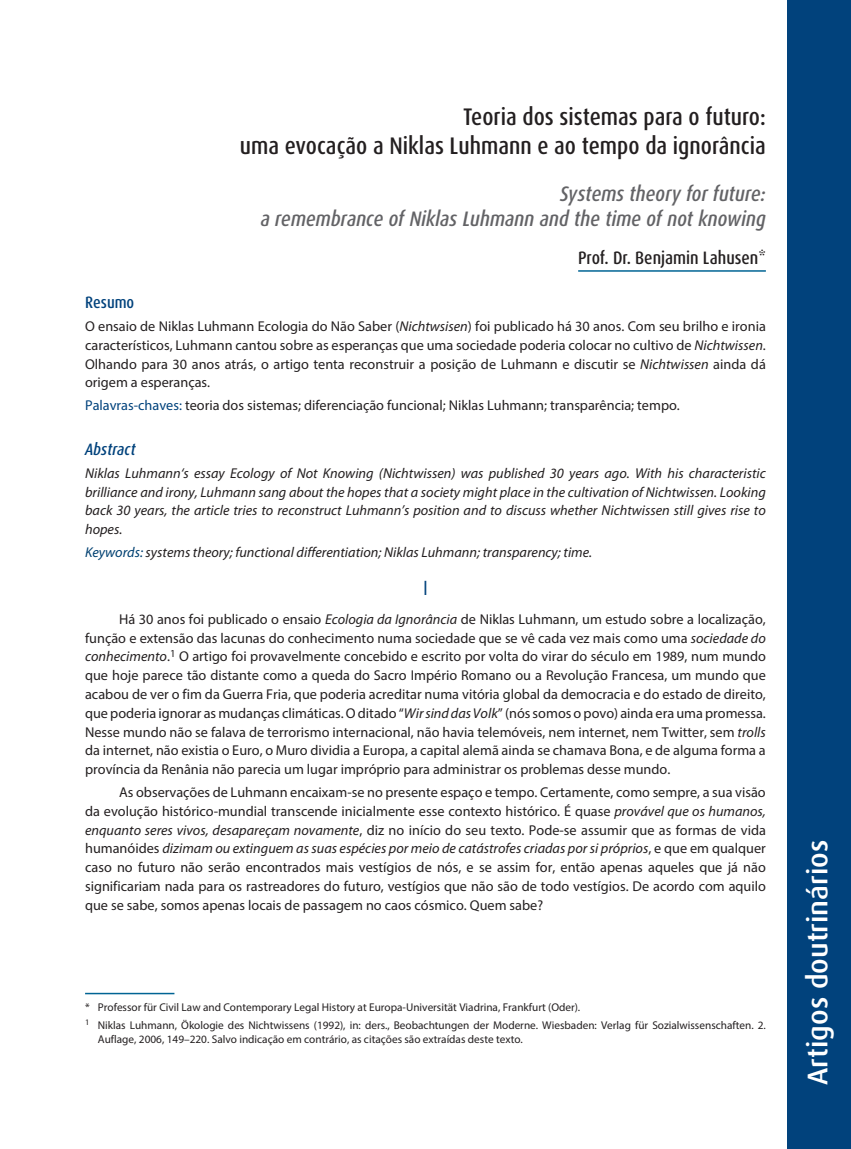
<style>
.page{position:relative;width:851px;height:1149px;background:#fff}
.page>*{position:absolute;margin:0;border:0;box-sizing:border-box;transform-origin:0 0}
.t1{font:500 28.5px "Dax Pro";color:#fff}
._00_-_TÍTULO{font:500 condensed 24px/28.8px "Dax Pro";color:#231f20;text-align:right}
._00_-_Título_em_ingl{font:italic 500 condensed 21px/25.2px "Dax Pro";color:#636366;text-align:right}
._02_-_SUBTÍTULO{font:condensed 21px "Myriad Pro";color:#01427c}
._01_-_AUTOR{font:500 condensed 18px "Dax Pro";color:#231f20}
._00_-_Resumo_abstrac{font:italic 500 condensed 16.5px "Dax Pro";color:#01427c}
._00_-_Resumo_abstrac-2{font:500 condensed 16.5px "Dax Pro";color:#01427c}
._03_-_TEXTO{font:14.25px/18.8px "Myriad Pro";color:#231f20;text-align:justify}
._03_-_TEXTO_RESUMO{font:14.25px/18.8px "Myriad Pro";color:#231f20;text-align:justify}
._03_-_TEXTO_RESUMO-2{font:italic 14.25px/18.8px "Myriad Pro";color:#231f20;text-align:justify}
._09_-_NOTAS{font:11.25px/13.5px "Myriad Pro";color:#231f20}
.s1{font-style:italic}
.s2{color:#01427c}
.s3{color:#004071}
</style>
<div class="page">
<div style="left:787px;top:0;width:63px;height:1148px;background:#01427c"></div>
<hr style="left:578px;top:270px;width:187px;height:1px;background:#006494">
<hr style="left:85px;top:992px;width:89px;height:1px;background:#006494">
<p class="_00_-_TÍTULO" style="left:240px;top:103px;width:527px">Teoria dos sistemas para o futuro:<br>uma evocação a Niklas Luhmann e ao tempo da ignorância</p>
<p class="_00_-_Título_em_ingl" style="left:260px;top:181px;width:506px">Systems theory for future:<br>a remembrance of Niklas Luhmann and the time of not knowing</p>
<p class="_01_-_AUTOR" style="left:578px;top:246px;width:189px">Prof. Dr. Benjamin Lahusen*</p>
<p class="_00_-_Resumo_abstrac-2" style="left:85px;top:292px;width:51px">Resumo</p>
<p class="_03_-_TEXTO_RESUMO" style="left:85px;top:316px;width:682px">O ensaio de Niklas Luhmann Ecologia do Não Saber (<span class="s1">Nichtwsisen</span>) foi publicado há 30 anos. Com seu brilho e ironia característicos, Luhmann cantou sobre as esperanças que uma sociedade poderia colocar no cultivo de <span class="s1">Nichtwissen</span>.<br>Olhando para 30 anos atrás, o artigo tenta reconstruir a posição de Luhmann e discutir se <span class="s1">Nichtwissen</span> ainda dá origem a esperanças.</p>
<p class="_03_-_TEXTO_RESUMO" style="left:85px;top:396px;width:596px"><span class="s2">Palavras-chaves:</span> teoria dos sistemas; diferenciação funcional; Niklas Luhmann; transparência; tempo.</p>
<p class="_00_-_Resumo_abstrac" style="left:85px;top:438px;width:52px">Abstract</p>
<p class="_03_-_TEXTO_RESUMO-2" style="left:85px;top:463px;width:682px">Niklas Luhmann‘s essay Ecology of Not Knowing (Nichtwissen) was published 30 years ago. With his characteristic brilliance and irony, Luhmann sang about the hopes that a society might place in the cultivation of Nichtwissen. Looking back 30 years, the article tries to reconstruct Luhmann’s position and to discuss whether Nichtwissen still gives rise to hopes.</p>
<p class="_03_-_TEXTO_RESUMO-2" style="left:85px;top:542px;width:508px"><span class="s3">Keywords:</span> systems theory; functional differentiation; Niklas Luhmann; transparency; time.</p>
<p class="_02_-_SUBTÍTULO" style="left:423px;top:574px;width:6px">I</p>
<p class="_03_-_TEXTO" style="left:85px;top:609px;width:682px;text-indent:34px">Há 30 anos foi publicado o ensaio <span class="s1">Ecologia da Ignorância</span> de Niklas Luhmann, um estudo sobre a localização, função e extensão das lacunas do conhecimento numa sociedade que se vê cada vez mais como uma <span class="s1">sociedade do conhecimento</span>.<sup>1</sup> O artigo foi provavelmente concebido e escrito por volta do virar do século em 1989, num mundo que hoje parece tão distante como a queda do Sacro Império Romano ou a Revolução Francesa, um mundo que acabou de ver o fim da Guerra Fria, que poderia acreditar numa vitória global da democracia e do estado de direito, que poderia ignorar as mudanças climáticas. O ditado “<span class="s1">Wir sind das Volk</span>” (nós somos o povo) ainda era uma promessa.<br>Nesse mundo não se falava de terrorismo internacional, não havia telemóveis, nem internet, nem Twitter, sem <span class="s1">trolls </span>da internet, não existia o Euro, o Muro dividia a Europa, a capital alemã ainda se chamava Bona, e de alguma forma a província da Renânia não parecia um lugar impróprio para administrar os problemas desse mundo.</p>
<p class="_03_-_TEXTO" style="left:85px;top:782px;width:682px;text-indent:34px">As observações de Luhmann encaixam-se no presente espaço e tempo. Certamente, como sempre, a sua visão da evolução histórico-mundial transcende inicialmente esse contexto histórico. É quase <span class="s1">provável que os humanos, enquanto seres vivos, desapareçam novamente</span>, diz no início do seu texto. Pode-se assumir que as formas de vida humanóides <span class="s1">dizimam ou extinguem as suas espécies por meio de catástrofes criadas por si próprios</span>, e que em qualquer caso no futuro não serão encontrados mais vestígios de nós, e se assim for, então apenas aqueles que já não significariam nada para os rastreadores do futuro, vestígios que não são de todo vestígios. De acordo com aquilo que se sabe, somos apenas locais de passagem no caos cósmico. Quem sabe?</p>
<p class="_09_-_NOTAS" style="left:85px;top:1000px;width:496px">* Professor für Civil Law and Contemporary Legal History at Europa-Universität Viadrina, Frankfurt (Oder).</p>
<p class="_09_-_NOTAS" style="left:98px;top:1018px;width:669px;text-indent:-13px"><sup>1</sup> Niklas Luhmann, Ökologie des Nichtwissens (1992), in: ders., Beobachtungen der Moderne. Wiesbaden: Verlag für Sozialwissenschaften. 2.<br>Auflage, 2006, 149–220. Salvo indicação em contrário, as citações são extraídas deste texto.</p>
<h1 class="t1" style="left:799px;top:1084px;width:247px;rotate:-90deg">Artigos doutrinários</h1>
</div>
